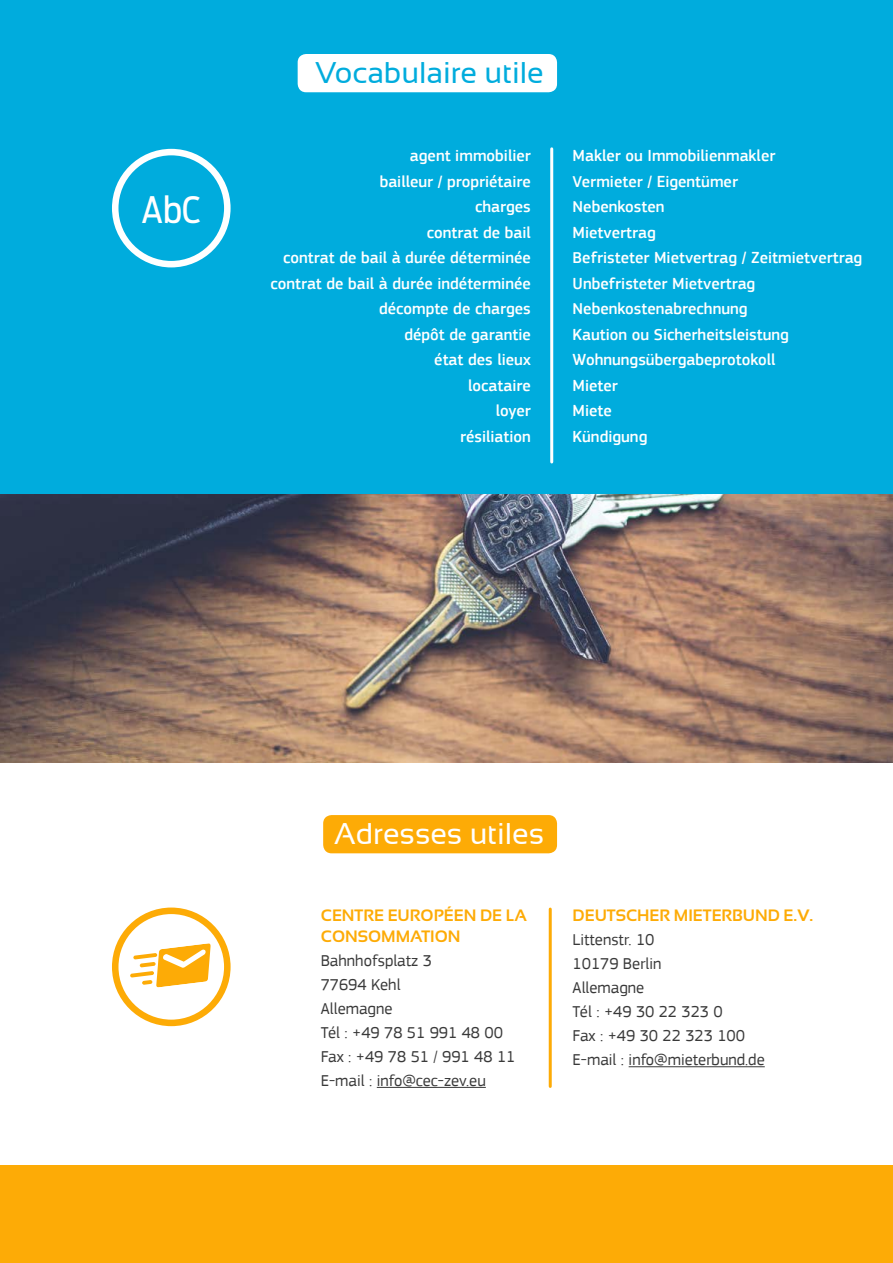
<style>
.page{position:relative;width:893px;height:1263px;background:#fff}
.page>*{position:absolute;margin:0;border:0;box-sizing:border-box;transform-origin:0 0}
.t1{font:36px "Antenna Cond";color:#fff}
.t2{font:30px "Sansation";color:#00acdd}
.t3{font:30px "Sansation";color:#fff}
.t4{font:500 16.5px/25.5px "PF Square Sans Pro";color:#fff;text-align:right}
.t5{font:16.5px/24px "PF Square Sans Pro";color:#393939}
.t6{font:700 16.5px/21px "Sansation";color:#fdab06}
</style>
<div class="page">
<div style="left:0;top:1165px;width:893px;height:98px;background:#fdab06"></div>
<div style="left:0;top:0;width:893px;height:503px;background:#00acdd"></div>
<hr style="left:377px;top:1087px;width:109px;height:1px;background:#393939">
<hr style="left:629px;top:1066px;width:136px;height:1px;background:#393939">
<div style="left:298px;top:54px;width:259px;height:38px;background:#fff;border-radius:9px"></div>
<hr style="left:550px;top:149px;width:3px;height:313px;background:#fff">
<hr style="left:549px;top:909px;width:3px;height:177px;background:#fdab06">
<img style="left:0;top:494px;width:893px;height:268px">
<div style="left:323px;top:815px;width:234px;height:38px;background:#fdab06;border-radius:9px"></div>
<svg style="left:112px;top:149px;width:119px;height:118px"></svg>
<svg style="left:112px;top:907px;width:119px;height:119px"></svg>
<h1 class="t1" style="left:142px;top:188px;width:61px">AbC</h1>
<h2 class="t2" style="left:315px;top:56px;width:230px">Vocabulaire utile</h2>
<p class="t4" style="left:270px;top:143px;width:262px">agent immobilier<br>bailleur / propriétaire<br>charges<br>contrat de bail<br>contrat de bail à durée déterminée contrat de bail à durée indéterminée décompte de charges<br>dépôt de garantie<br>état des lieux<br>locataire<br>loyer<br>résiliation</p>
<p class="t4" style="left:573px;top:143px;width:291px;text-align:left">Makler ou Immobilienmakler<br>Vermieter / Eigentümer<br>Nebenkosten<br>Mietvertrag<br>Befristeter Mietvertrag / Zeitmietvertrag<br>Unbefristeter Mietvertrag<br>Nebenkostenabrechnung<br>Kaution ou Sicherheitsleistung<br>Wohnungsübergabeprotokoll<br>Mieter<br>Miete<br>Kündigung</p>
<h2 class="t3" style="left:334px;top:817px;width:212px">Adresses utiles</h2>
<p class="t6" style="left:321px;top:905px;width:208px">CENTRE EUROPÉEN DE LA<br>CONSOMMATION</p>
<p class="t5" style="left:321px;top:948px;width:196px">Bahnhofsplatz 3<br>77694 Kehl<br>Allemagne<br>Tél : +49 78 51 991 48 00<br>Fax : +49 78 51 / 991 48 11<br>E-mail : info@cec-zev.eu</p>
<p class="t6" style="left:573px;top:905px;width:242px">DEUTSCHER MIETERBUND E.V.</p>
<p class="t5" style="left:573px;top:928px;width:194px">Littenstr. 10<br>10179 Berlin<br>Allemagne<br>Tél : +49 30 22 323 0<br>Fax : +49 30 22 323 100<br>E-mail : info@mieterbund.de</p>
</div>
